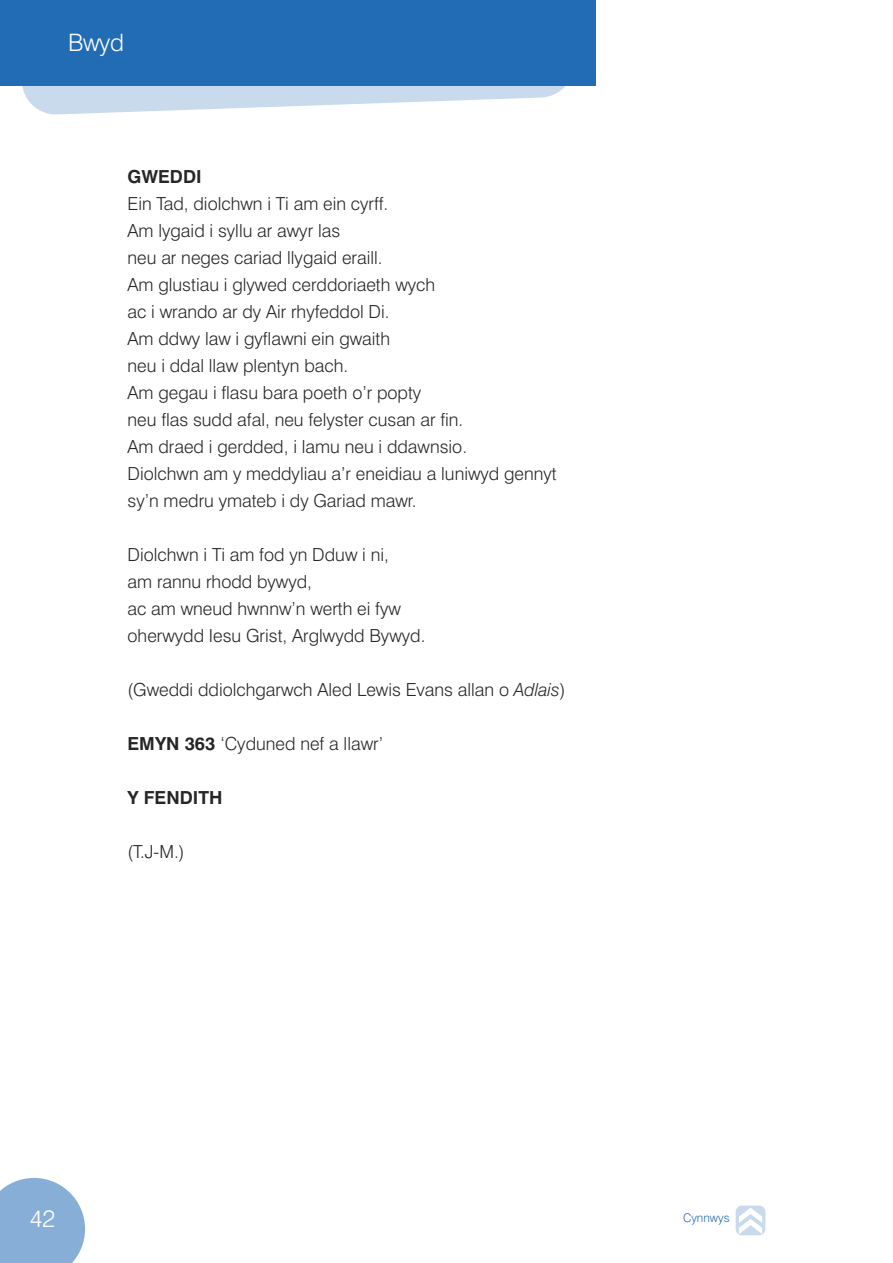
<style>
.page{position:relative;width:893px;height:1263px;background:#fff}
.page>*{position:absolute;margin:0;border:0;box-sizing:border-box;transform-origin:0 0}
.t1{font:300 24px "Swiss 721 BT";letter-spacing:-.015em;color:#fff}
.t2{font:300 18px "Swiss 721 BT";color:#272526}
.t3{font:700 18px "Swiss 721 BT";color:#272526}
.t4{font:300 12px "Swiss 721 BT";color:#226cb5}
.s1{font-style:italic}
.s2{font-weight:700}
</style>
<div class="page">
<svg style="left:0;top:1178px;width:85px;height:85px;background:#95b8db"></svg>
<div style="left:0;top:1242px;width:32px;height:21px;background:#86aed6"></div>
<svg style="left:20px;top:85px;width:555px;height:30px;fill:#c8daec"></svg>
<div style="left:0;top:0;width:595px;height:85px;background:#226cb5"></div>
<div style="left:736px;top:1205px;width:29px;height:30px;background:#c8daec;border-radius:6px"></div>
<svg style="left:739px;top:1208px;width:23px;height:26px"></svg>
<p class="t1" style="left:68px;top:34px;width:58px">Bwyd</p>
<p class="t3" style="left:128px;top:170px;width:76px">GWEDDI</p>
<p class="t2" style="left:128px;top:197px;width:262px">Ein Tad, diolchwn i Ti am ein cyrff.</p>
<p class="t2" style="left:128px;top:224px;width:214px">Am lygaid i syllu ar awyr las</p>
<p class="t2" style="left:128px;top:251px;width:257px">neu ar neges cariad llygaid eraill.</p>
<p class="t2" style="left:128px;top:278px;width:309px">Am glustiau i glywed cerddoriaeth wych</p>
<p class="t2" style="left:128px;top:305px;width:264px">ac i wrando ar dy Air rhyfeddol Di.</p>
<p class="t2" style="left:128px;top:332px;width:264px">Am ddwy law i gyflawni ein gwaith</p>
<p class="t2" style="left:128px;top:359px;width:222px">neu i ddal llaw plentyn bach.</p>
<p class="t2" style="left:128px;top:386px;width:295px">Am gegau i flasu bara poeth o’r popty</p>
<p class="t2" style="left:128px;top:413px;width:337px">neu flas sudd afal, neu felyster cusan ar fin.</p>
<p class="t2" style="left:128px;top:440px;width:341px">Am draed i gerdded, i lamu neu i ddawnsio.</p>
<p class="t2" style="left:128px;top:467px;width:431px">Diolchwn am y meddyliau a’r eneidiau a luniwyd gennyt</p>
<p class="t2" style="left:128px;top:494px;width:290px">sy’n medru ymateb i dy Gariad mawr.</p>
<p class="t2" style="left:128px;top:548px;width:263px">Diolchwn i Ti am fod yn Dduw i ni,</p>
<p class="t2" style="left:128px;top:575px;width:186px">am rannu rhodd bywyd,</p>
<p class="t2" style="left:128px;top:602px;width:275px">ac am wneud hwnnw’n werth ei fyw</p>
<p class="t2" style="left:128px;top:629px;width:299px">oherwydd Iesu Grist, Arglwydd Bywyd.</p>
<p class="t2" style="left:128px;top:683px;width:440px">(Gweddi ddiolchgarwch Aled Lewis Evans allan o <span class="s1">Adlais</span>)</p>
<p class="t2" style="left:128px;top:737px;width:257px"><span class="s2">EMYN 363</span> ‘Cyduned nef a llawr’</p>
<p class="t3" style="left:128px;top:791px;width:96px">Y FENDITH</p>
<p class="t2" style="left:128px;top:845px;width:59px">(T.J-M.)</p>
<p class="t1" style="left:30px;top:1209px;width:27px">42</p>
<p class="t4" style="left:683px;top:1214px;width:48px">Cynnwys</p>
</div>
